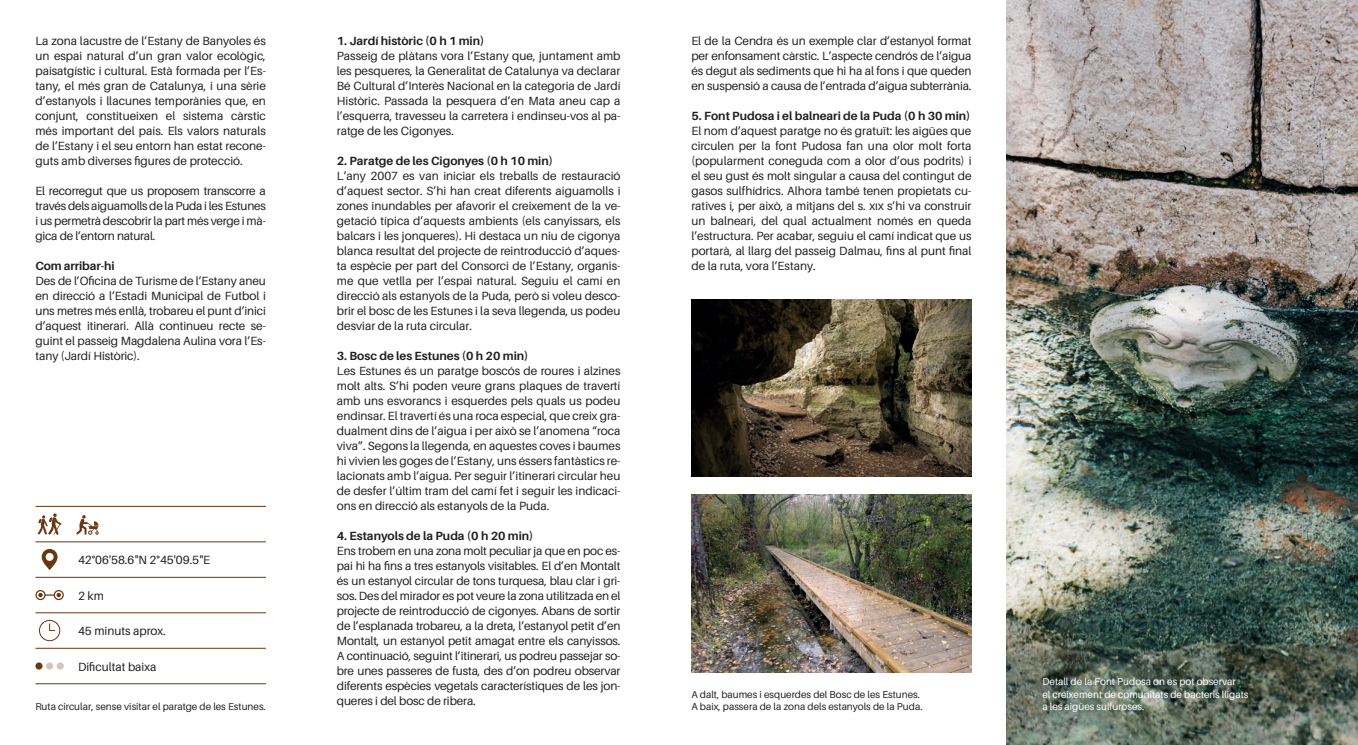
<style>
.page{position:relative;width:1358px;height:745px;background:#fff}
.page>*{position:absolute;margin:0;border:0;box-sizing:border-box;transform-origin:0 0}
.t1{font:11.88px/15px "Aileron";color:#231f20;text-align:justify}
.t2{font:700 11.88px "Aileron";color:#231f20}
.t3{font:10px "Aileron";color:#231f20}
.t4{font:10px "Aileron";color:#fff}
.s1{font-weight:600;font-size:9.38px}
</style>
<div class="page">
<img style="left:1006px;top:0;width:351px;height:744px">
<hr style="left:35px;top:683px;width:231px;height:1px;background:#6b3611">
<hr style="left:35px;top:647px;width:231px;height:1px;background:#6b3611">
<hr style="left:35px;top:612px;width:231px;height:1px;background:#6b3611">
<hr style="left:35px;top:576px;width:231px;height:1px;background:#6b3611">
<hr style="left:35px;top:541px;width:231px;height:1px;background:#6b3611">
<hr style="left:35px;top:505px;width:231px;height:1px;background:#6b3611">
<div style="left:35px;top:662px;width:8px;height:7px;background:#6b3611;border-radius:50%"></div>
<div style="left:46px;top:662px;width:7px;height:7px;background:#d7c4b6;border-radius:50%"></div>
<div style="left:57px;top:662px;width:7px;height:7px;background:#d7c4b6;border-radius:50%"></div>
<svg style="left:39px;top:619px;width:21px;height:21px"></svg>
<svg style="left:38px;top:513px;width:23px;height:22px"></svg>
<svg style="left:42px;top:549px;width:16px;height:21px"></svg>
<div style="left:35px;top:589px;width:11px;height:10px;border:1px solid #6b3611;border-radius:50%"></div>
<div style="left:54px;top:589px;width:10px;height:10px;border:1px solid #6b3611;border-radius:50%"></div>
<svg style="left:38px;top:592px;width:23px;height:5px"></svg>
<img style="left:691px;top:494px;width:280px;height:177px">
<img style="left:691px;top:299px;width:280px;height:177px">
<svg style="left:76px;top:515px;width:23px;height:20px"></svg>
<p class="t1" style="left:35px;top:33px;width:232px">La zona lacustre de l’Estany de Banyoles és un espai natural d’un gran valor ecològic, paisatgístic i cultural. Està formada per l’Es&shy;tany, el més gran de Catalunya, i una sèrie d’estanyols i llacunes temporànies que, en conjunt, constitueixen el sistema càrstic més important del país. Els valors naturals de l’Estany i el seu entorn han estat recone&shy;guts amb diverses figures de protecció.</p>
<p class="t1" style="left:35px;top:183px;width:232px">El recorregut que us proposem transcorre a través dels aiguamolls de la Puda i les Estunes i us permetrà descobrir la part més verge i mà&shy;gica de l’entorn natural.</p>
<p class="t2" style="left:35px;top:259px;width:81px">Com arribar-hi</p>
<p class="t1" style="left:35px;top:273px;width:232px">Des de l’Oficina de Turisme de l’Estany aneu en direcció a l’Estadi Municipal de Futbol i uns metres més enllà, trobareu el punt d’inici d’aquest itinerari. Allà continueu recte se&shy;guint el passeig Magdalena Aulina vora l’Es&shy;tany (Jardí Històric).</p>
<p class="t1" style="left:78px;top:552px;width:134px">42°06'58.6"N 2°45'09.5"E</p>
<p class="t1" style="left:78px;top:587px;width:27px">2 km</p>
<p class="t1" style="left:78px;top:623px;width:89px">45 minuts aprox.</p>
<p class="t1" style="left:78px;top:658px;width:80px">Dificultat baixa</p>
<p class="t3" style="left:35px;top:700px;width:232px">Ruta circular, sense visitar el paratge de les Estunes.</p>
<p class="t2" style="left:337px;top:34px;width:149px">1. Jardí històric (0 h 1 min)</p>
<p class="t1" style="left:337px;top:48px;width:285px">Passeig de plàtans vora l’Estany que, juntament amb les pesqueres, la Generalitat de Catalunya va declarar Bé Cultural d’Interès Nacional en la categoria de Jardí Històric. Passada la pesquera d’en Mata aneu cap a l’esquerra, travesseu la carretera i endinseu-vos al pa&shy;ratge de les Cigonyes.</p>
<p class="t2" style="left:337px;top:154px;width:218px">2. Paratge de les Cigonyes (0 h 10 min)</p>
<p class="t1" style="left:337px;top:168px;width:285px">L’any 2007 es van iniciar els treballs de restauració d’aquest sector. S’hi han creat diferents aiguamolls i zones inundables per afavorir el creixement de la ve&shy;getació típica d’aquests ambients (els canyissars, els balcars i les jonqueres). Hi destaca un niu de cigonya blanca resultat del projecte de reintroducció d’aques&shy;ta espècie per part del Consorci de l’Estany, organis&shy;me que vetlla per l’espai natural. Seguiu el camí en direcció als estanyols de la Puda, però si voleu desco&shy;brir el bosc de les Estunes i la seva llegenda, us podeu desviar de la ruta circular.</p>
<p class="t2" style="left:337px;top:349px;width:193px">3. Bosc de les Estunes (0 h 20 min)</p>
<p class="t1" style="left:337px;top:363px;width:285px">Les Estunes és un paratge boscós de roures i alzines molt alts. S’hi poden veure grans plaques de travertí amb uns esvorancs i esquerdes pels quals us podeu endinsar. El travertí és una roca especial, que creix gra&shy;dualment dins de l’aigua i per això se l’anomena “roca viva”. Segons la llegenda, en aquestes coves i baumes hi vivien les goges de l’Estany, uns éssers fantàstics re&shy;lacionats amb l’aigua. Per seguir l’itinerari circular heu de desfer l’últim tram del camí fet i seguir les indicaci&shy;ons en direcció als estanyols de la Puda.</p>
<p class="t2" style="left:337px;top:529px;width:198px">4. Estanyols de la Puda (0 h 20 min)</p>
<p class="t1" style="left:337px;top:543px;width:285px">Ens trobem en una zona molt peculiar ja que en poc es&shy;pai hi ha fins a tres estanyols visitables. El d’en Montalt és un estanyol circular de tons turquesa, blau clar i gri&shy;sos. Des del mirador es pot veure la zona utilitzada en el projecte de reintroducció de cigonyes. Abans de sortir de l’esplanada trobareu, a la dreta, l’estanyol petit d’en Montalt, un estanyol petit amagat entre els canyissos.<br>A continuació, seguint l’itinerari, us podreu passejar so&shy;bre unes passeres de fusta, des d’on podreu observar diferents espècies vegetals característiques de les jon&shy;queres i del bosc de ribera.</p>
<p class="t1" style="left:691px;top:33px;width:281px">El de la Cendra és un exemple clar d’estanyol format per enfonsament càrstic. L’aspecte cendrós de l’aigua és degut als sediments que hi ha al fons i que queden en suspensió a causa de l’entrada d’aigua subterrània.</p>
<p class="t2" style="left:691px;top:109px;width:280px">5. Font Pudosa i el balneari de la Puda (0 h 30 min)</p>
<p class="t1" style="left:691px;top:123px;width:281px">El nom d’aquest paratge no és gratuït: les aigües que circulen per la font Pudosa fan una olor molt forta (popularment coneguda com a olor d’ous podrits) i el seu gust és molt singular a causa del contingut de gasos sulfhídrics. Alhora també tenen propietats cu&shy;ratives i, per això, a mitjans del s. <span class="s1">XIX</span> s’hi va construir un balneari, del qual actualment només en queda l’estructura. Per acabar, seguiu el camí indicat que us portarà, al llarg del passeig Dalmau, fins al punt final de la ruta, vora l’Estany.</p>
<p class="t3" style="left:691px;top:688px;width:230px">A dalt, baumes i esquerdes del Bosc de les Estunes.</p>
<p class="t3" style="left:691px;top:700px;width:233px">A baix, passera de la zona dels estanyols de la Puda.</p>
<p class="t4" style="left:1042px;top:676px;width:195px">Detall de la Font Pudosa on es pot observar</p>
<p class="t4" style="left:1042px;top:688px;width:207px">el creixement de comunitats de bacteris lligats</p>
<p class="t4" style="left:1042px;top:700px;width:103px">a les aigües sulfuroses.</p>
</div>
